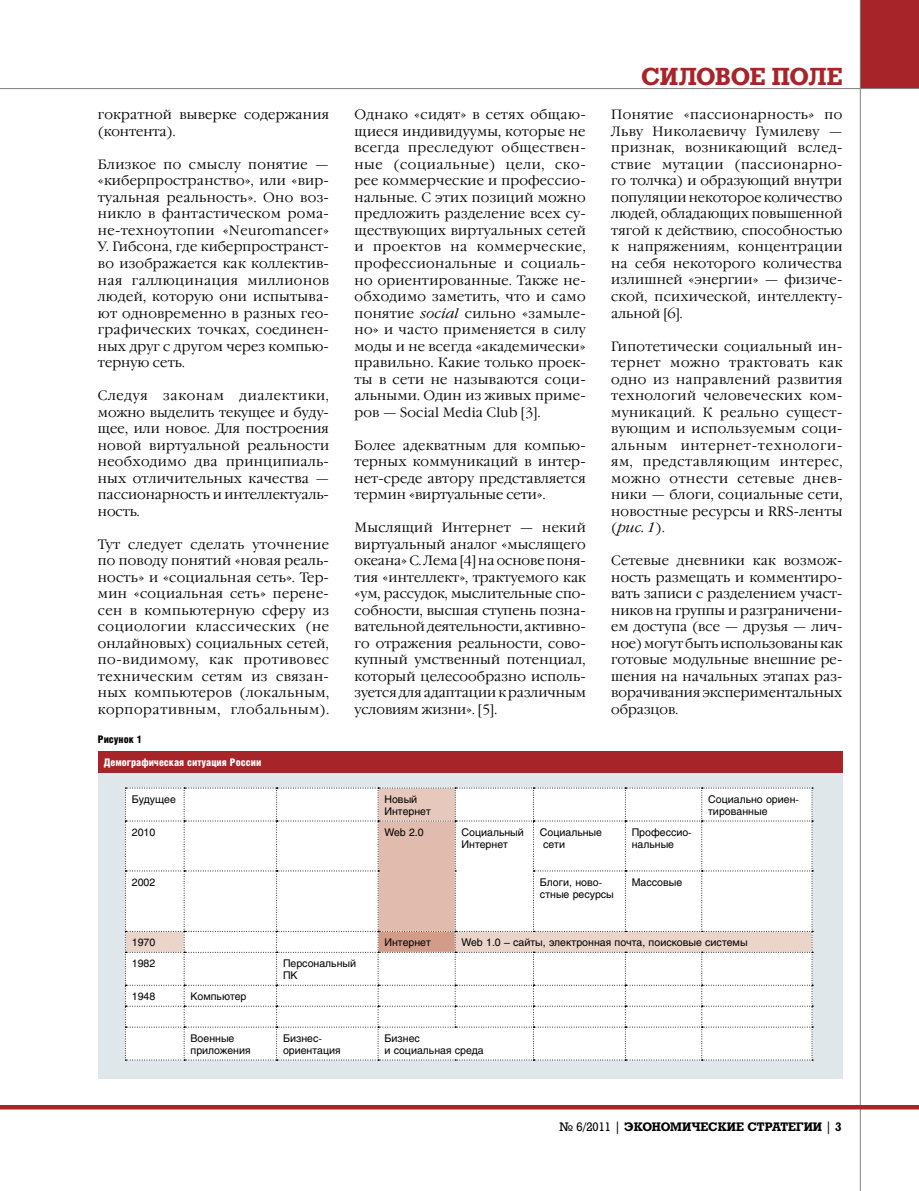
<style>
.page{position:relative;width:919px;height:1191px;background:#fff}
.page>*{position:absolute;margin:0;border:0;box-sizing:border-box;transform-origin:0 0}
.t1{font:700 24px "Rodeo";letter-spacing:-.02em;color:#a72428}
.t2{font:300 13.5px/16.5px "Garamond C";letter-spacing:.01em;color:#000;text-align:justify}
.t3{font:700 12px "Rodeo";color:#000}
.t4{font:10.5px/12px "Helios";color:#000}
.t5{font:900 10.5px "Helios Cond";color:#fff}
.t6{font:900 10.5px "Helios Cond";color:#000}
.s1{font-style:italic}
.s2{font-weight:400}
</style>
<div class="page">
<div style="left:859px;top:0;width:59px;height:89px;background:#a72428"></div>
<hr style="left:0;top:88px;width:918px;height:1px;background:#808284">
<hr style="left:859px;top:0;width:1px;height:1191px;background:#808284">
<hr style="left:0;top:1105px;width:918px;height:4px;background:#a72428">
<div style="left:98px;top:751px;width:744px;height:328px;background:#dfe7eb"></div>
<div style="left:98px;top:751px;width:744px;height:22px;background:#a72428"></div>
<svg style="left:125px;top:787px;width:688px;height:273px;background:#f8f4f3"></svg>
<p class="t2" style="left:98px;top:107px;width:232px">гократной выверке содержания (контента).</p>
<p class="t2" style="left:98px;top:157px;width:233px">Близкое по смыслу понятие — «киберпространство», или «вир&shy;туальная реальность». Оно воз&shy;никло в фантастическом рома&shy;не-техноутопии «Neuromancer» У. Гибсона, где киберпространст&shy;во изображается как коллектив&shy;ная галлюцинация миллионов людей, которую они испытыва&shy;ют одновременно в разных гео&shy;графических точках, соединен&shy;ных друг с другом через компью&shy;терную сеть.</p>
<p class="t2" style="left:98px;top:388px;width:233px">Следуя законам диалектики, можно выделить текущее и буду&shy;щее, или новое. Для построения новой виртуальной реальности необходимо два принципиаль&shy;ных отличительных качества — пассионарность и интеллектуаль&shy;ность.</p>
<p class="t2" style="left:98px;top:536px;width:233px">Тут следует сделать уточнение по поводу понятий «новая реаль&shy;ность» и «социальная сеть». Тер&shy;мин «социальная сеть» перене&shy;сен в компьютерную сферу из социологии классических (не онлайновых) социальных сетей, по-видимому, как противовес техническим сетям из связан&shy;ных компьютеров (локальным, корпоративным, глобальным).</p>
<p class="t6" style="left:98px;top:733px;width:46px">Рисунок 1</p>
<p class="t5" style="left:104px;top:756px;width:159px">Демографическая ситуация России</p>
<p class="t2" style="left:354px;top:107px;width:233px">Однако «сидят» в сетях общаю&shy;щиеся индивидуумы, которые не всегда преследуют обществен&shy;ные (социальные) цели, ско&shy;рее коммерческие и профессио&shy;нальные. С этих позиций можно предложить разделение всех су&shy;ществующих виртуальных сетей и проектов на коммерческие, профессиональные и социаль&shy;но ориентированные. Также не&shy;обходимо заметить, что и само понятие <span class="s1">social</span> сильно «замыле&shy;но» и часто применяется в силу моды и не всегда «академически» правильно. Какие только проек&shy;ты в сети не называются соци&shy;альными. Один из живых приме&shy;ров — Social Media Club [3].</p>
<p class="t2" style="left:354px;top:437px;width:233px">Более адекватным для компью&shy;терных коммуникаций в интер&shy;нет-среде автору представляется термин «виртуальные сети».</p>
<p class="t2" style="left:354px;top:520px;width:233px">Мыслящий Интернет — некий виртуальный аналог «мыслящего океана» С. Лема [4] на основе поня&shy;тия «интеллект», трактуемого как «ум, рассудок, мыслительные спо&shy;собности, высшая ступень позна&shy;вательной деятельности, активно&shy;го отражения реальности, сово&shy;купный умственный потенциал, который целесообразно исполь&shy;зуется для адаптации к различным условиям жизни». [5].</p>
<h1 class="t1" style="left:641px;top:62px;width:203px">СИЛОВОЕ ПОЛЕ</h1>
<p class="t2" style="left:611px;top:107px;width:233px">Понятие «пассионарность<span class="s1">»</span> по Льву Николаевичу Гумилеву — признак, возникающий вслед&shy;ствие мутации (пассионарно&shy;го толчка) и образующий внутри популяции некоторое количество людей, обладающих повышенной тягой к действию, способностью к напряжениям, концентрации на себя некоторого количества излишней «энергии» — физиче&shy;ской, психической, интеллекту&shy;альной [6].</p>
<p class="t2" style="left:611px;top:338px;width:233px">Гипотетически социальный ин&shy;тернет можно трактовать как одно из направлений развития технологий человеческих ком&shy;муникаций. К реально сущест&shy;вующим и используемым соци&shy;альным интернет-технологи&shy;ям, представляющим интерес, можно отнести сетевые днев&shy;ники — блоги, социальные сети, новостные ресурсы и RRS-ленты (<span class="s1">рис. 1</span>).</p>
<p class="t2" style="left:611px;top:553px;width:233px">Сетевые дневники как возмож&shy;ность размещать и комментиро&shy;вать записи с разделением участ&shy;ников на группы и разграничени&shy;ем доступа (все — друзья — лич&shy;ное) могут быть использованы как готовые модульные внешние ре&shy;шения на начальных этапах раз&shy;ворачивания экспериментальных образцов.</p>
<p class="t4" style="left:132px;top:793px;width:46px">Будущее</p>
<p class="t4" style="left:384px;top:793px;width:48px">Новый<br>Интернет</p>
<p class="t4" style="left:708px;top:793px;width:92px">Социально ориен&shy;тированные</p>
<p class="t4" style="left:132px;top:825px;width:25px">2010</p>
<p class="t4" style="left:384px;top:825px;width:41px">Web 2.0</p>
<p class="t4" style="left:461px;top:825px;width:64px">Социальный<br>Интернет</p>
<p class="t4" style="left:543px;top:825px;width:60px;text-indent:-3px">Социальные сети</p>
<p class="t4" style="left:631px;top:825px;width:62px">Профессио&shy;нальные</p>
<p class="t4" style="left:132px;top:875px;width:25px">2002</p>
<p class="t4" style="left:540px;top:875px;width:76px">Блоги, ново&shy;стные ресурсы</p>
<p class="t4" style="left:631px;top:875px;width:52px">Массовые</p>
<p class="t4" style="left:132px;top:936px;width:25px">1970</p>
<p class="t4" style="left:384px;top:936px;width:48px">Интернет</p>
<p class="t4" style="left:461px;top:936px;width:287px">Web 1.0 – сайты, электронная почта, поисковые системы</p>
<p class="t4" style="left:132px;top:957px;width:25px">1982</p>
<p class="t4" style="left:283px;top:957px;width:75px">Персональный<br>ПК</p>
<p class="t4" style="left:132px;top:990px;width:25px">1948</p>
<p class="t4" style="left:190px;top:990px;width:57px">Компьютер</p>
<p class="t4" style="left:190px;top:1031px;width:62px">Военные приложения</p>
<p class="t4" style="left:283px;top:1031px;width:59px">Бизнес&shy;ориентация</p>
<p class="t4" style="left:384px;top:1031px;width:101px">Бизнес<br>и социальная среда</p>
<p class="t3" style="left:559px;top:1119px;width:273px"><span class="s2">№ 6/2011 |</span> ЭКОНОМИЧЕСКИЕ СТРАТЕГИИ <span class="s2">|</span></p>
</div>
